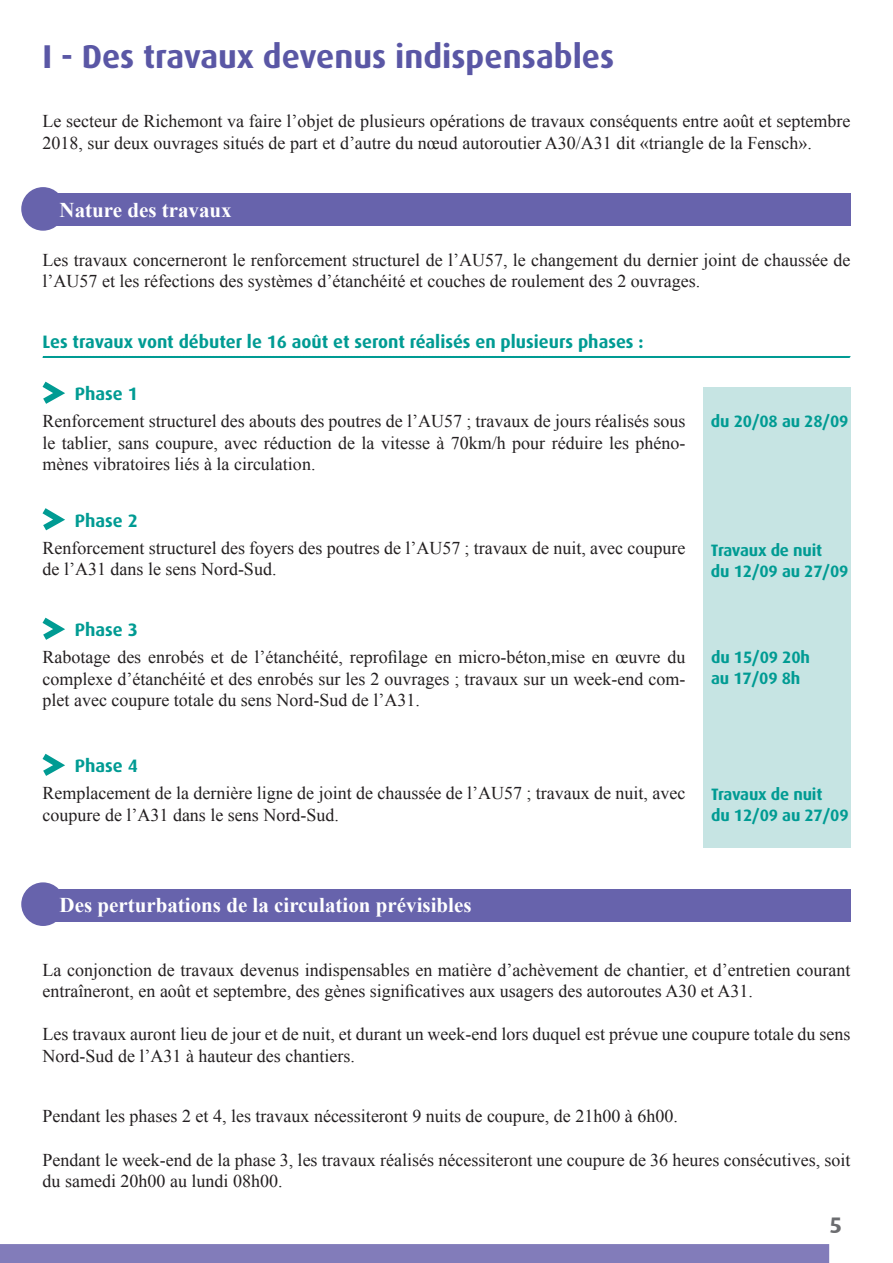
<style>
.page{position:relative;width:893px;height:1263px;background:#fff}
.page>*{position:absolute;margin:0;border:0;box-sizing:border-box;transform-origin:0 0}
.titre{font:700 33px "Dax OT";color:#5a57a5}
.t1{font:700 22.5px "Dax";color:#6c6d70}
.corps_de_texte_BLANC{font:700 21px "Times New Roman";color:#fff}
.corps_de_texte{font:18px/21.6px "Times New Roman";color:#231f20}
.chapo-TURQUOISE_TITR{font:700 18px "Dax OT";color:#009b93}
.chapo-TURQUOISE{font:700 18px "Dax OT";color:#009b93}
.TURQUOISE{font:700 16.5px/21px "Dax OT";letter-spacing:-.01em;color:#009b93}
</style>
<div class="page">
<div style="left:0;top:1244px;width:829px;height:19px;background:#827cba"></div>
<div style="left:703px;top:387px;width:147px;height:460px;background:#c6e4e3"></div>
<hr style="left:42px;top:356px;width:809px;height:2px;background:#009b93">
<svg style="left:42px;top:381px;width:23px;height:23px"></svg>
<svg style="left:42px;top:508px;width:23px;height:23px"></svg>
<svg style="left:42px;top:617px;width:23px;height:23px"></svg>
<svg style="left:42px;top:753px;width:23px;height:23px"></svg>
<div style="left:21px;top:187px;width:44px;height:44px;background:#6763ac;border-radius:50%"></div>
<div style="left:21px;top:882px;width:44px;height:44px;background:#6763ac;border-radius:50%"></div>
<div style="left:45px;top:193px;width:805px;height:33px;background:#6763ac"></div>
<div style="left:45px;top:889px;width:805px;height:33px;background:#6763ac"></div>
<p class="titre" style="left:43px;top:38px;width:573px">I - Des travaux devenus indispensables</p>
<p class="corps_de_texte" style="left:43px;top:110px;width:809px">Le secteur de Richemont va faire l’objet de plusieurs opérations de travaux conséquents entre août et septembre<br>2018, sur deux ouvrages situés de part et d’autre du nœud autoroutier A30/A31 dit «triangle de la Fensch».</p>
<p class="corps_de_texte_BLANC" style="left:60px;top:195px;width:174px">Nature des travaux</p>
<p class="corps_de_texte" style="left:43px;top:248px;width:809px">Les travaux concerneront le renforcement structurel de l’AU57, le changement du dernier joint de chaussée de l’AU57 et les réfections des systèmes d’étanchéité et couches de roulement des 2 ouvrages.</p>
<p class="chapo-TURQUOISE_TITR" style="left:43px;top:331px;width:602px">Les travaux vont débuter le 16 août et seront réalisés en plusieurs phases :</p>
<p class="chapo-TURQUOISE" style="left:75px;top:384px;width:65px">Phase 1</p>
<p class="corps_de_texte" style="left:43px;top:410px;width:644px;text-align:justify">Renforcement structurel des abouts des poutres de l’AU57 ; travaux de jours réalisés sous le tablier, sans coupure, avec réduction de la vitesse à 70km/h pour réduire les phéno&shy;mènes vibratoires liés à la circulation.</p>
<p class="chapo-TURQUOISE" style="left:75px;top:510px;width:65px">Phase 2</p>
<p class="corps_de_texte" style="left:43px;top:536px;width:644px">Renforcement structurel des foyers des poutres de l’AU57 ; travaux de nuit, avec coupure de l’A31 dans le sens Nord-Sud.</p>
<p class="chapo-TURQUOISE" style="left:75px;top:620px;width:65px">Phase 3</p>
<p class="corps_de_texte" style="left:43px;top:646px;width:644px;text-align:justify">Rabotage des enrobés et de l’étanchéité, reprofilage en micro-béton,mise en œuvre du complexe d’étanchéité et des enrobés sur les 2 ouvrages ; travaux sur un week-end com&shy;plet avec coupure totale du sens Nord-Sud de l’A31.</p>
<p class="chapo-TURQUOISE" style="left:75px;top:756px;width:65px">Phase 4</p>
<p class="corps_de_texte" style="left:43px;top:782px;width:644px">Remplacement de la dernière ligne de joint de chaussée de l’AU57 ; travaux de nuit, avec coupure de l’A31 dans le sens Nord-Sud.</p>
<p class="TURQUOISE" style="left:711px;top:411px;width:139px">du 20/08 au 28/09</p>
<p class="TURQUOISE" style="left:711px;top:540px;width:139px">Travaux de nuit<br>du 12/09 au 27/09</p>
<p class="TURQUOISE" style="left:711px;top:647px;width:100px">du 15/09 20h au 17/09 8h</p>
<p class="TURQUOISE" style="left:711px;top:784px;width:139px">Travaux de nuit<br>du 12/09 au 27/09</p>
<p class="corps_de_texte_BLANC" style="left:60px;top:890px;width:414px">Des perturbations de la circulation prévisibles</p>
<p class="corps_de_texte" style="left:43px;top:958px;width:809px">La conjonction de travaux devenus indispensables en matière d’achèvement de chantier, et d’entretien courant entraîneront, en août et septembre, des gènes significatives aux usagers des autoroutes A30 et A31.</p>
<p class="corps_de_texte" style="left:43px;top:1023px;width:809px">Les travaux auront lieu de jour et de nuit, et durant un week-end lors duquel est prévue une coupure totale du sens<br>Nord-Sud de l’A31 à hauteur des chantiers.</p>
<p class="corps_de_texte" style="left:43px;top:1105px;width:637px">Pendant les phases 2 et 4, les travaux nécessiteront 9 nuits de coupure, de 21h00 à 6h00.</p>
<p class="corps_de_texte" style="left:43px;top:1148px;width:809px">Pendant le week-end de la phase 3, les travaux réalisés nécessiteront une coupure de 36 heures consécutives, soit du samedi 20h00 au lundi 08h00.</p>
<p class="t1" style="left:829px;top:1212px;width:14px">5</p>
</div>
